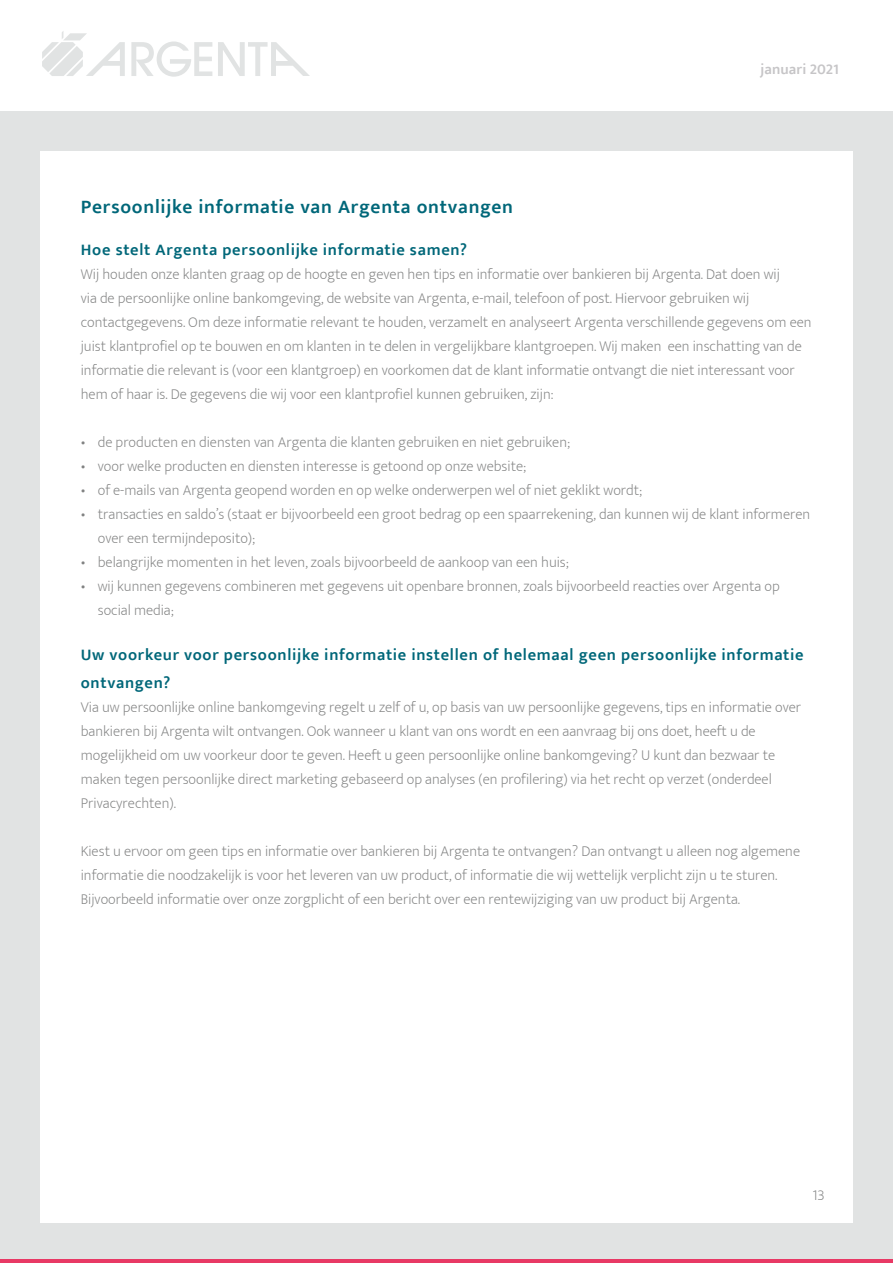
<style>
.page{position:relative;width:893px;height:1263px;background:#e1e3e3}
.page>*{position:absolute;margin:0;border:0;box-sizing:border-box;transform-origin:0 0}
.t1{font:600 19.5px "Ek Mukta";letter-spacing:.035em;color:#006779}
.t2{font:600 16.5px/27.3px "Ek Mukta";letter-spacing:.04em;color:#006779}
.t3{font:200 15px/24px "Ek Mukta";color:#818282}
.t4{font:600 15px "Ek Mukta";letter-spacing:.005em;color:#c6c5c7}
</style>
<div class="page">
<div style="left:40px;top:151px;width:813px;height:1071px;background:#fff"></div>
<hr style="left:0;top:1260px;width:893px;height:3px;background:#e83965">
<div style="left:0;top:0;width:893px;height:111px;background:#fff"></div>
<svg style="left:131px;top:41px;width:81px;height:36px"></svg>
<svg style="left:218px;top:42px;width:92px;height:34px"></svg>
<svg style="left:42px;top:31px;width:83px;height:45px"></svg>
<p class="t4" style="left:761px;top:60px;width:80px">januari 2021</p>
<h1 class="t1" style="left:81px;top:195px;width:434px">Persoonlijke informatie van Argenta ontvangen</h1>
<p class="t2" style="left:81px;top:236px;width:388px">Hoe stelt Argenta persoonlijke informatie samen?</p>
<p class="t3" style="left:81px;top:263px;width:732px">Wij houden onze klanten graag op de hoogte en geven hen tips en informatie over bankieren bij Argenta. Dat doen wij<br>via de persoonlijke online bankomgeving, de website van Argenta, e-mail, telefoon of post. Hiervoor gebruiken wij contactgegevens. Om deze informatie relevant te houden, verzamelt en analyseert Argenta verschillende gegevens om een juist klantprofiel op te bouwen en om klanten in te delen in vergelijkbare klantgroepen. Wij maken een inschatting van de informatie die relevant is (voor een klantgroep) en voorkomen dat de klant informatie ontvangt die niet interessant voor hem of haar is. De gegevens die wij voor een klantprofiel kunnen gebruiken, zijn:</p>
<p class="t3" style="left:81px;top:431px;width:491px">• de producten en diensten van Argenta die klanten gebruiken en niet gebruiken;</p>
<p class="t3" style="left:81px;top:455px;width:447px">• voor welke producten en diensten interesse is getoond op onze website;</p>
<p class="t3" style="left:81px;top:479px;width:563px">• of e-mails van Argenta geopend worden en op welke onderwerpen wel of niet geklikt wordt;</p>
<p class="t3" style="left:98px;top:503px;width:714px;text-indent:-17px">• transacties en saldo’s (staat er bijvoorbeeld een groot bedrag op een spaarrekening, dan kunnen wij de klant informeren over een termijndeposito);</p>
<p class="t3" style="left:81px;top:551px;width:490px">• belangrijke momenten in het leven, zoals bijvoorbeeld de aankoop van een huis;</p>
<p class="t3" style="left:98px;top:575px;width:683px;text-indent:-17px">• wij kunnen gegevens combineren met gegevens uit openbare bronnen, zoals bijvoorbeeld reacties over Argenta op social media;</p>
<p class="t2" style="left:81px;top:641px;width:724px">Uw voorkeur voor persoonlijke informatie instellen of helemaal geen persoonlijke informatie ontvangen?</p>
<p class="t3" style="left:81px;top:695px;width:722px">Via uw persoonlijke online bankomgeving regelt u zelf of u, op basis van uw persoonlijke gegevens, tips en informatie over bankieren bij Argenta wilt ontvangen. Ook wanneer u klant van ons wordt en een aanvraag bij ons doet, heeft u de mogelijkheid om uw voorkeur door te geven. Heeft u geen persoonlijke online bankomgeving? U kunt dan bezwaar te maken tegen persoonlijke direct marketing gebaseerd op analyses (en profilering) via het recht op verzet (onderdeel Privacyrechten).</p>
<p class="t3" style="left:81px;top:839px;width:721px">Kiest u ervoor om geen tips en informatie over bankieren bij Argenta te ontvangen? Dan ontvangt u alleen nog algemene informatie die noodzakelijk is voor het leveren van uw product, of informatie die wij wettelijk verplicht zijn u te sturen.<br>Bijvoorbeeld informatie over onze zorgplicht of een bericht over een rentewijziging van uw product bij Argenta.</p>
<p class="t3" style="left:812px;top:1183px;width:14px">13</p>
</div>
